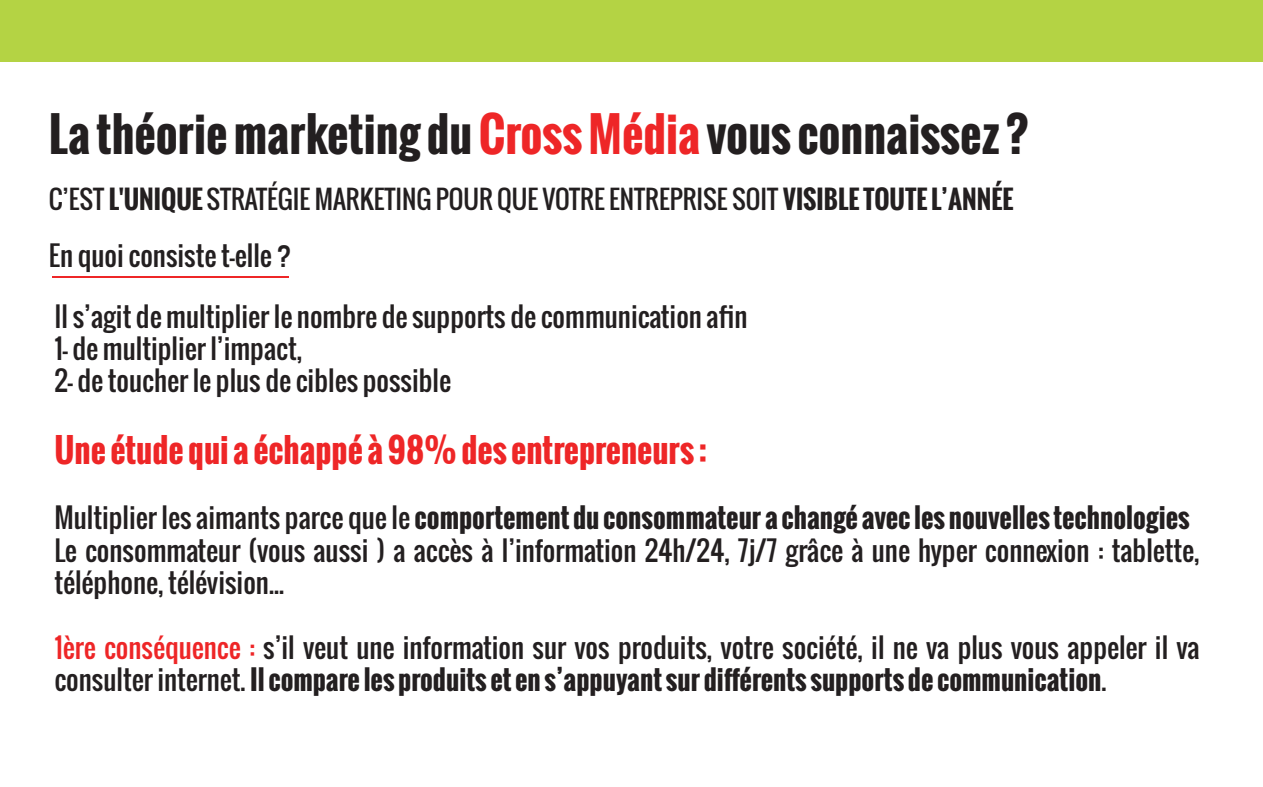
<style>
.page{position:relative;width:1263px;height:787px;background:#fff}
.page>*{position:absolute;margin:0;border:0;box-sizing:border-box;transform-origin:0 0}
.t1{font:700 46.5px "Oswald";color:#231f20}
.t2{font:700 33px "Oswald";color:#ee2627}
.t3{font:27px/32.4px "Oswald";color:#231f20}
.t4{font:25.5px "Oswald";color:#231f20}
.s1{color:#ee2627}
.s2{font-weight:700}
</style>
<div class="page">
<div style="left:0;top:0;width:1263px;height:61px;background:#b4d344"></div>
<hr style="left:52px;top:276px;width:237px;height:2px;background:#ee2627">
<h1 class="t1" style="left:49px;top:99px;width:981px">La théorie marketing du <span class="s1">Cross Média</span> vous connaissez ?</h1>
<p class="t4" style="left:49px;top:180px;width:966px">C’EST <span class="s2">L'UNIQUE</span> STRATÉGIE MARKETING POUR QUE VOTRE ENTREPRISE SOIT <span class="s2">VISIBLE TOUTE L’ANNÉE</span></p>
<p class="t3" style="left:49px;top:239px;width:245px">En quoi consiste t-elle ?</p>
<p class="t3" style="left:54px;top:299px;width:694px">Il s’agit de multiplier le nombre de supports de communication afin<br>1- de multiplier l’impact,<br>2- de toucher le plus de cibles possible</p>
<p class="t2" style="left:54px;top:426px;width:654px">Une étude qui a échappé à 98% des entrepreneurs :</p>
<p class="t3" style="left:54px;top:501px;width:1147px">Multiplier les aimants parce que le <span class="s2">comportement du consommateur a changé avec les nouvelles technologies<br></span>Le consommateur (vous aussi ) a accès à l’information 24h/24, 7j/7 grâce à une hyper connexion : tablette, téléphone, télévision...</p>
<p class="t3" style="left:54px;top:631px;width:1147px"><span class="s1">1ère conséquence :</span> s’il veut une information sur vos produits, votre société, il ne va plus vous appeler il va consulter internet. <span class="s2">Il compare les produits et en s’appuyant sur différents supports de communication</span>.</p>
</div>
